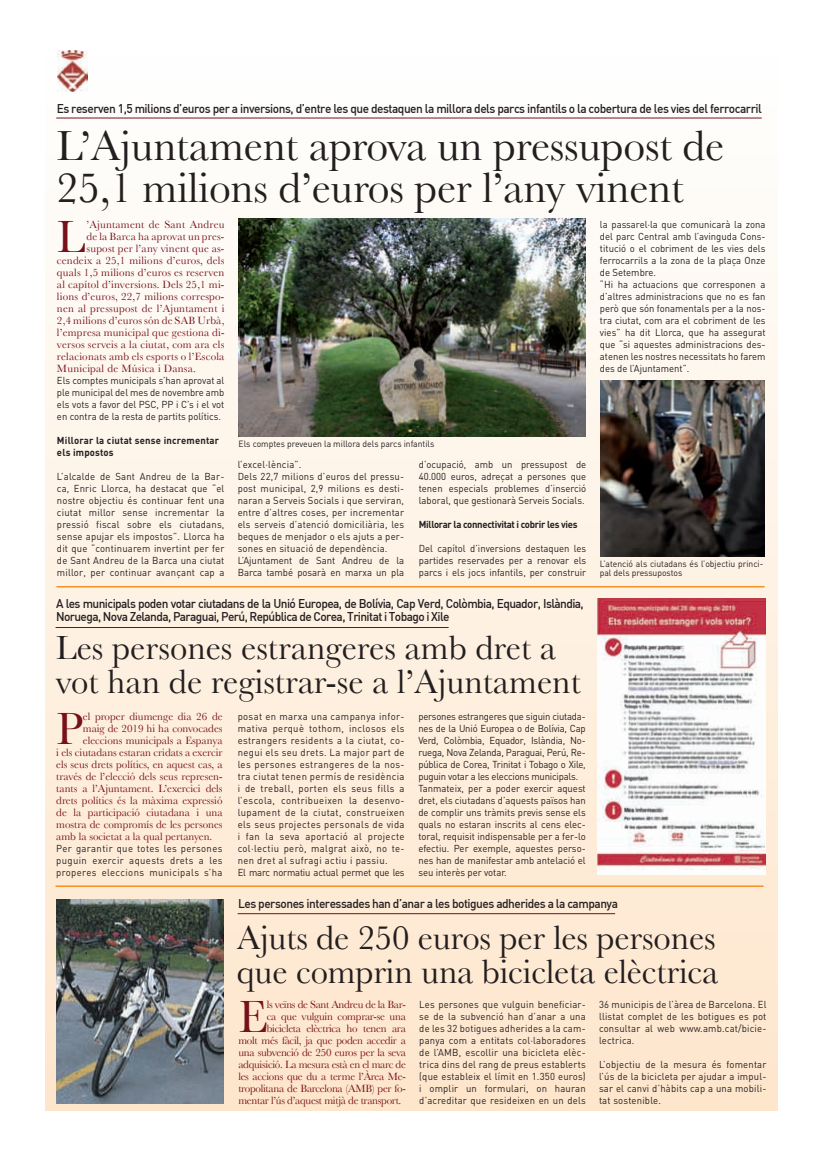
<style>
.page{position:relative;width:823px;height:1163px;background:#fff}
.page>*{position:absolute;margin:0;border:0;box-sizing:border-box;transform-origin:0 0}
.t1{font:47.2px "Baskerville";color:#76111a}
.t2{font:44px/42px "Baskerville";letter-spacing:-.005em;color:#231f20}
.t3{font:35px/34px "Baskerville";letter-spacing:-.005em;color:#231f20}
.t4{font:500 12.5px/13px "DIN";letter-spacing:-.04em;color:#231f20;scale:.95 1}
.t5{font:11px "Baskerville";letter-spacing:.02em;color:#76111a}
.t6{font:11px "Baskerville";color:#76111a}
.t7{font:11px "Baskerville";letter-spacing:-.025em;color:#76111a}
.t8{font:10px/12px "DIN";color:#231f20;text-align:justify;scale:.95 1}
.t9{font:10px/12px "DIN";letter-spacing:.04em;color:#231f20;scale:.95 1}
.t10{font:10px/12px "DIN";letter-spacing:.02em;color:#231f20;scale:.95 1}
.t11{font:700 10px/12px "DIN";letter-spacing:.01em;color:#231f20;scale:.95 1}
.t12{font:700 10px "DIN";letter-spacing:-.03em;color:#231f20;scale:.95 1}
.t13{font:9px/9.8px "DIN";color:#231f20;scale:.95 1}
</style>
<div class="page">
<div style="left:46px;top:51px;width:731px;height:1058px;background:linear-gradient(to bottom,#fefffd,#fee5cb)"></div>
<img style="left:57px;top:51px;width:30px;height:40px">
<hr style="left:56px;top:117px;width:705px;height:1px;background:#76111a">
<hr style="left:56px;top:586px;width:708px;height:1px;background:#f49225">
<hr style="left:56px;top:627px;width:392px;height:1px;background:#76111a">
<img style="left:597px;top:598px;width:168px;height:276px">
<img style="left:238px;top:219px;width:347px;height:217px">
<img style="left:600px;top:381px;width:164px;height:175px">
<hr style="left:237px;top:913px;width:377px;height:1px;background:#76111a">
<hr style="left:56px;top:885px;width:707px;height:1px;background:#f49225">
<img style="left:56px;top:899px;width:167px;height:204px">
<p class="t4" style="left:57px;top:101px;width:743px">Es reserven 1,5 milions d’euros per a inversions, d’entre les que destaquen la millora dels parcs infantils o la cobertura de les vies del ferrocarril</p>
<h2 class="t2" style="left:56px;top:124px;width:668px">L’Ajuntament aprova un pressupost de<br>25,1 milions d’euros per l’any vinent</h2>
<h1 class="t1" style="left:57px;top:208px;width:30px">L</h1>
<p class="t5" style="left:86px;top:217px;width:139px">’Ajuntament de Sant Andreu</p>
<p class="t8" style="left:599px;top:219px;width:176px;text-align:left">la passarel·la que comunicarà la zona del parc Central amb l’avinguda Cons&shy;titució o el cobriment de les vies dels ferrocarrils a la zona de la plaça Onze de Setembre.<br>“Hi ha actuacions que corresponen a d’altres administracions que no es fan però que són fonamentals per a la nos&shy;tra ciutat, com ara el cobriment de les vies” ha dit Llorca, que ha assegurat que “si aquestes administracions des&shy;atenen les nostres necessitats ho farem des de l’Ajuntament”.</p>
<p class="t5" style="left:86px;top:229px;width:139px">de la Barca ha aprovat un pres-</p>
<p class="t5" style="left:86px;top:241px;width:139px">supost per l’any vinent que as-</p>
<p class="t5" style="left:57px;top:253px;width:169px">cendeix a 25,1 milions d’euros, dels</p>
<p class="t5" style="left:57px;top:265px;width:169px">quals 1,5 milions d’euros es reserven</p>
<p class="t5" style="left:57px;top:277px;width:169px">al capítol d’inversions. Dels 25,1 mi-</p>
<p class="t5" style="left:57px;top:289px;width:169px">lions d’euros, 22,7 milions correspo-</p>
<p class="t5" style="left:57px;top:301px;width:169px">nen al pressupost de l’Ajuntament i</p>
<p class="t5" style="left:57px;top:313px;width:169px">2,4 milions d’euros són de SAB Urbà,</p>
<p class="t5" style="left:57px;top:325px;width:169px">l’empresa municipal que gestiona di-</p>
<p class="t5" style="left:57px;top:337px;width:169px">versos serveis a la ciutat, com ara els</p>
<p class="t5" style="left:57px;top:349px;width:169px">relacionats amb els esports o l’Escola</p>
<p class="t5" style="left:57px;top:361px;width:140px">Municipal de Música i Dansa.</p>
<p class="t8" style="left:57px;top:375px;width:178px">Els comptes municipals s’han aprovat al ple municipal del mes de novembre amb els vots a favor del PSC, PP i C’s i el vot en contra de la resta de partits polítics.</p>
<p class="t11" style="left:57px;top:435px;width:172px">Millorar la ciutat sense incrementar els impostos</p>
<p class="t8" style="left:57px;top:471px;width:178px">L’alcalde de Sant Andreu de la Bar&shy;ca, Enric Llorca, ha destacat que “el nostre objectiu és continuar fent una ciutat millor sense incrementar la pressió fiscal sobre els ciutadans, sense apujar els impostos”. Llorca ha dit que “continuarem invertint per fer de Sant Andreu de la Barca una ciutat millor, per continuar avançant cap a</p>
<p class="t13" style="left:238px;top:440px;width:207px">Els comptes preveuen la millora dels parcs infantils</p>
<p class="t10" style="left:237px;top:459px;width:177px">l’excel·lència”.<br>Dels 22,7 milions d’euros del pressu&shy;post municipal, 2,9 milions es desti&shy;naran a Serveis Socials i que serviran, entre d’altres coses, per incrementar els serveis d’atenció domiciliària, les beques de menjador o els ajuts a per&shy;sones en situació de dependència.<br>L’Ajuntament de Sant Andreu de la Barca també posarà en marxa un pla</p>
<p class="t8" style="left:418px;top:459px;width:178px">d’ocupació, amb un pressupost de 40.000 euros, adreçat a persones que tenen especials problemes d’inserció laboral, que gestionarà Serveis Socials.</p>
<p class="t12" style="left:418px;top:520px;width:168px">Millorar la connectivitat i cobrir les vies</p>
<p class="t8" style="left:418px;top:543px;width:178px">Del capítol d’inversions destaquen les partides reservades per a renovar els parcs i els jocs infantils, per construir</p>
<p class="t13" style="left:599px;top:559px;width:174px">L’atenció als ciutadans és l’objectiu princi&shy;pal dels pressupostos</p>
<p class="t4" style="left:56px;top:596px;width:556px">A les municipals poden votar ciutadans de la Unió Europea, de Bolívia, Cap Verd, Colòmbia, Equador, Islàndia,<br>Noruega, Nova Zelanda, Paraguai, Perú, República de Corea, Trinitat i Tobago i Xile</p>
<h3 class="t3" style="left:56px;top:630px;width:526px">Les persones estrangeres amb dret a vot han de registrar-se a l’Ajuntament</h3>
<h1 class="t1" style="left:56px;top:700px;width:28px">P</h1>
<p class="t6" style="left:83px;top:709px;width:141px">el proper diumenge dia 26 de</p>
<p class="t9" style="left:237px;top:711px;width:177px">posat en marxa una campanya infor&shy;mativa perquè tothom, inclosos els estrangers residents a la ciutat, co&shy;negui els seu drets. La major part de les persones estrangeres de la nos&shy;tra ciutat tenen permís de residència i de treball, porten els seus fills a l’escola, contribueixen la desenvo&shy;lupament de la ciutat, construeixen els seus projectes personals de vida i fan la seva aportació al projecte col·lectiu però, malgrat això, no te&shy;nen dret al sufragi actiu i passiu.<br>El marc normatiu actual permet que les</p>
<p class="t8" style="left:418px;top:711px;width:178px;text-align:left">persones estrangeres que siguin ciutada&shy;nes de la Unió Europea o de Bolívia, Cap Verd, Colòmbia, Equador, Islàndia, No&shy;ruega, Nova Zelanda, Paraguai, Perú, Re&shy;pública de Corea, Trinitat i Tobago o Xile, puguin votar a les eleccions municipals.<br>Tanmateix, per a poder exercir aquest dret, els ciutadans d’aquests països han de complir uns tràmits previs sense els quals no estaran inscrits al cens elec&shy;toral, requisit indispensable per a fer-lo efectiu. Per exemple, aquestes perso&shy;nes han de manifestar amb antelació el seu interès per votar.</p>
<p class="t6" style="left:83px;top:721px;width:141px">maig de 2019 hi ha convocades</p>
<p class="t6" style="left:83px;top:733px;width:141px">eleccions municipals a Espanya</p>
<p class="t6" style="left:56px;top:745px;width:168px">i els ciutadans estaran cridats a exercir</p>
<p class="t6" style="left:56px;top:757px;width:168px">els seus drets polítics, en aquest cas, a</p>
<p class="t6" style="left:56px;top:769px;width:168px">través de l’elecció dels seus represen-</p>
<p class="t6" style="left:56px;top:781px;width:168px">tants a l’Ajuntament. L’exercici dels</p>
<p class="t6" style="left:56px;top:793px;width:168px">drets polítics és la màxima expressió</p>
<p class="t6" style="left:56px;top:805px;width:168px">de la participació ciutadana i una</p>
<p class="t6" style="left:56px;top:817px;width:168px">mostra de compromís de les persones</p>
<p class="t6" style="left:56px;top:829px;width:157px">amb la societat a la qual pertanyen.</p>
<p class="t8" style="left:56px;top:843px;width:176px">Per garantir que totes les persones puguin exercir aquests drets a les properes eleccions municipals s’ha</p>
<p class="t4" style="left:238px;top:896px;width:401px">Les persones interessades han d’anar a les botigues adherides a la campanya</p>
<h3 class="t3" style="left:236px;top:920px;width:483px">Ajuts de 250 euros per les persones que comprin una bicicleta elèctrica</h3>
<h1 class="t1" style="left:238px;top:988px;width:31px">E</h1>
<p class="t7" style="left:266px;top:997px;width:140px">ls veïns de Sant Andreu de la Bar-</p>
<p class="t8" style="left:419px;top:999px;width:177px">Les persones que vulguin beneficiar&shy;se de la subvenció han d’anar a una de les 32 botigues adherides a la cam&shy;panya com a entitats col·laboradores de l’AMB, escollir una bicicleta elèc&shy;trica dins del rang de preus establerts (que estableix el límit en 1.350 euros) i omplir un formulari, on hauran d’acreditar que resideixen en un dels</p>
<p class="t8" style="left:598px;top:999px;width:178px">36 municipis de l’àrea de Barcelona. El llistat complet de les botigues es pot consultar al web www.amb.cat/bicie&shy;lectrica.</p>
<p class="t7" style="left:266px;top:1009px;width:140px">ca que vulguin comprar-se una</p>
<p class="t7" style="left:266px;top:1021px;width:140px">bicicleta elèctrica ho tenen ara</p>
<p class="t7" style="left:238px;top:1033px;width:169px">molt més fàcil, ja que poden accedir a</p>
<p class="t7" style="left:238px;top:1045px;width:169px">una subvenció de 250 euros per la seva</p>
<p class="t7" style="left:238px;top:1057px;width:169px">adquisició. La mesura està en el marc de</p>
<p class="t7" style="left:238px;top:1069px;width:169px">les accions que du a terme l’Àrea Me-</p>
<p class="t7" style="left:238px;top:1081px;width:169px">tropolitana de Barcelona (AMB) per fo-</p>
<p class="t7" style="left:238px;top:1093px;width:164px">mentar l’ús d’aquest mitjà de transport.</p>
<p class="t8" style="left:598px;top:1059px;width:178px">L’objectiu de la mesura és fomentar l’ús de la bicicleta per ajudar a impul&shy;sar el canvi d’hàbits cap a una mobili&shy;tat sostenible.</p>
</div>
